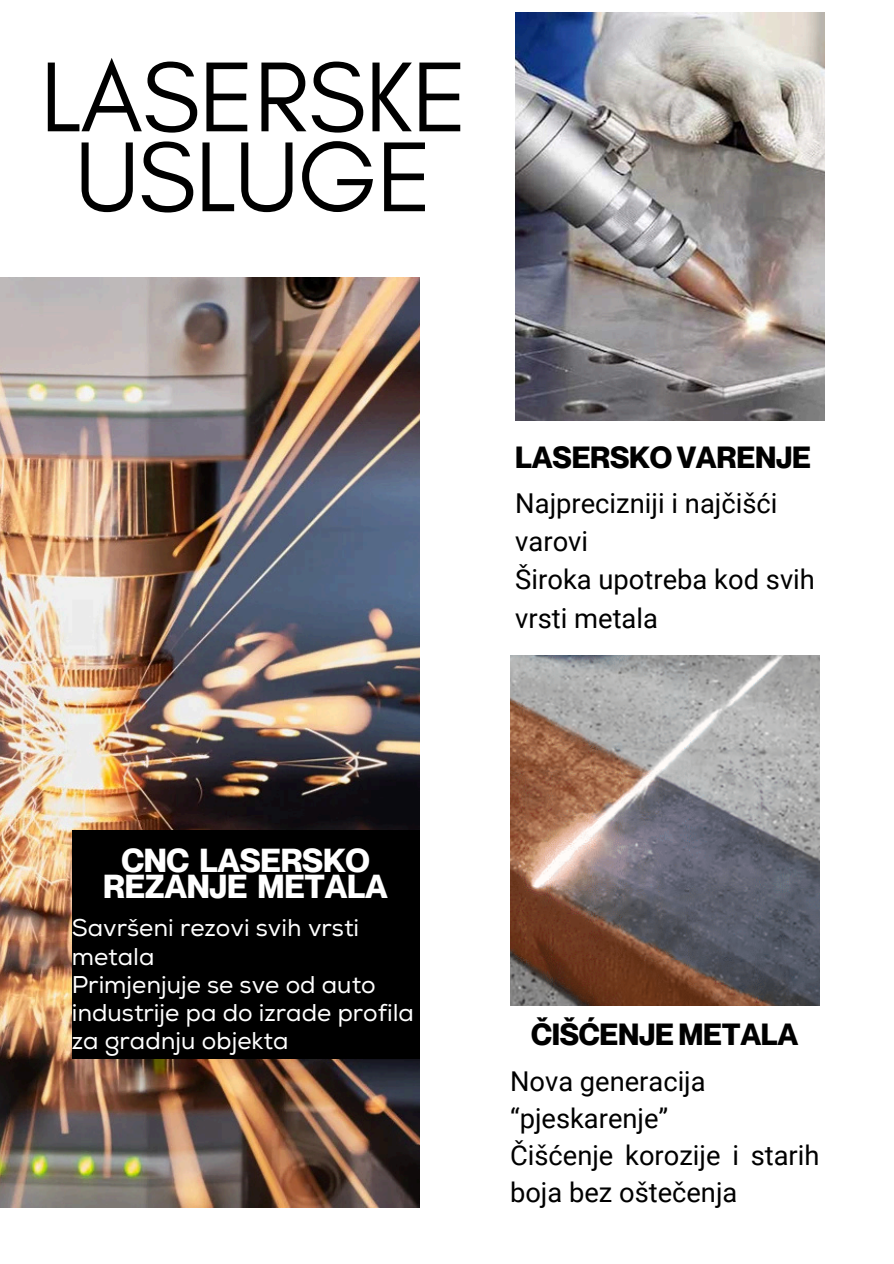
<style>
.page{position:relative;width:894px;height:1264px;background:#fff}
.page>*{position:absolute;margin:0;border:0;box-sizing:border-box;transform-origin:0 0}
.t1{font:101.1px/79.8px "Glacial Indifference";letter-spacing:-.01em;color:#000;text-align:center}
.t2{font:700 32.55px/25.8px "Neue Montreal";letter-spacing:-.01em;color:#fff;text-align:center}
.t3{font:700 30px "Neue Montreal";letter-spacing:-.01em;color:#000}
.t4{font:27.3px/37.2px "Roboto";color:#000}
.t5{font:24.15px/28.2px "Nexa";color:#fff}
</style>
<div class="page">
<img style="left:0;top:277px;width:419px;height:930px">
<img style="left:510px;top:655px;width:309px;height:350px">
<div style="left:72px;top:830px;width:347px;height:228px;background:#000"></div>
<img style="left:515px;top:12px;width:309px;height:409px">
<h3 class="t1" style="left:40px;top:56px;width:429px">LASERSKE<br>USLUGE</h3>
<p class="t2" style="left:103px;top:846px;width:286px">CNC LASERSKO<br>REZANJE METALA</p>
<p class="t5" style="left:72px;top:914px;width:289px">Savršeni rezovi svih vrsti metala</p>
<h2 class="t5" style="left:72px;top:971px;width:343px">Primjenjuje se sve od auto industrije pa do izrade profila za gradnju objekta</h2>
<h1 class="t3" style="left:515px;top:438px;width:297px">LASERSKO VARENJE</h1>
<h2 class="t4" style="left:515px;top:484px;width:301px;line-height:38.2px">Najprecizniji i najčišći varovi<br>Široka upotreba kod svih vrsti metala</h2>
<p class="t3" style="left:531px;top:1015px;width:269px">ČIŠĆENJE METALA</p>
<p class="t4" style="left:510px;top:1063px;width:311px">Nova generacija “pjeskarenje”<br>Čišćenje korozije i starih boja bez oštečenja</p>
</div>
